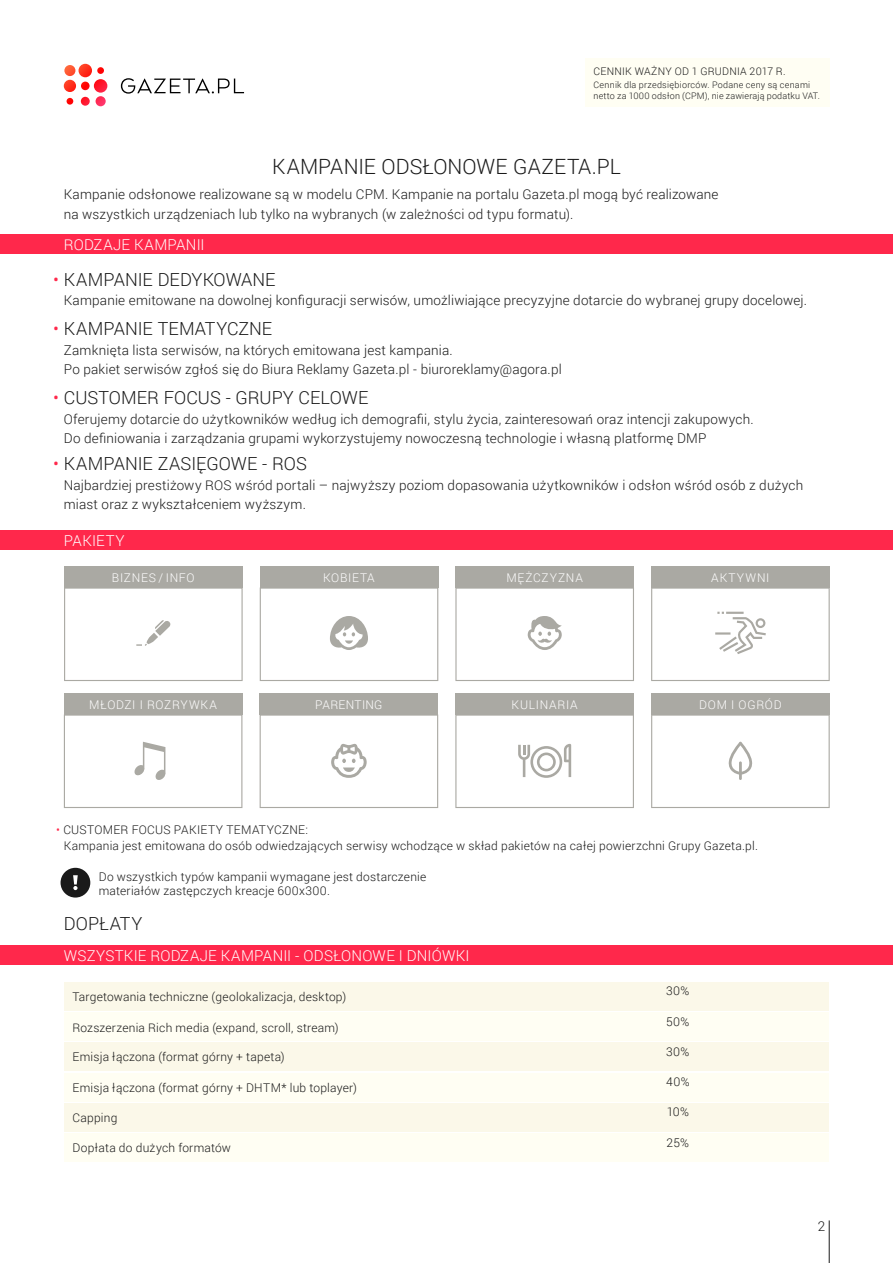
<style>
.page{position:relative;width:893px;height:1263px;background:#fff}
.page>*{position:absolute;margin:0;border:0;box-sizing:border-box;transform-origin:0 0}
.t1{font:300 21px "Roboto";letter-spacing:.005em;color:#1a1a1a}
.t2{font:300 18px "Roboto";color:#1a1a1a}
.t3{font:300 15px "Roboto";letter-spacing:.015em;color:#fff}
.t4{font:300 13.5px/19.5px "Roboto";letter-spacing:.015em;color:#1a1a1a}
.t5{font:300 12px/16.5px "Roboto";letter-spacing:.02em;color:#1a1a1a}
.t6{font:300 12px "Roboto";letter-spacing:.06em;color:#fff}
.t7{font:300 12px "Roboto";letter-spacing:.025em;color:#fff}
.t8{font:300 12px "Roboto";letter-spacing:.085em;color:#fff}
.t9{font:300 10.5px "Roboto";letter-spacing:.025em;color:#1a1a1a}
.t10{font:300 9px/10.8px "Roboto";letter-spacing:.025em;color:#1a1a1a}
.s1{color:#ff284b}
</style>
<div class="page">
<div style="left:0;top:235px;width:893px;height:19px;background:#ff284b"></div>
<svg style="left:64px;top:64px;width:42px;height:42px"></svg>
<svg style="left:121px;top:78px;width:123px;height:16px"></svg>
<div style="left:0;top:530px;width:893px;height:19px;background:#ff284b"></div>
<div style="left:61px;top:868px;width:29px;height:29px;background:#1a1a1a;border-radius:50%"></div>
<svg style="left:73px;top:875px;width:5px;height:15px"></svg>
<hr style="left:829px;top:1220px;width:1px;height:43px;background:#1a1a1a">
<div style="left:0;top:945px;width:893px;height:20px;background:#ff284b"></div>
<div style="left:64px;top:982px;width:461px;height:29px;background:#fbf8e9"></div>
<div style="left:64px;top:1012px;width:461px;height:29px;background:#fffef3"></div>
<div style="left:527px;top:982px;width:302px;height:29px;background:#fbf8e9"></div>
<div style="left:527px;top:1012px;width:302px;height:29px;background:#fffef3"></div>
<div style="left:64px;top:1042px;width:461px;height:29px;background:#fbf8e9"></div>
<div style="left:64px;top:1073px;width:461px;height:28px;background:#fffef3"></div>
<div style="left:527px;top:1042px;width:302px;height:29px;background:#fbf8e9"></div>
<div style="left:64px;top:1103px;width:461px;height:29px;background:#fbf8e9"></div>
<div style="left:527px;top:1103px;width:302px;height:29px;background:#fbf8e9"></div>
<div style="left:527px;top:1073px;width:302px;height:28px;background:#fffef3"></div>
<div style="left:64px;top:1133px;width:461px;height:29px;background:#fffef3"></div>
<div style="left:527px;top:1133px;width:302px;height:29px;background:#fffef3"></div>
<div style="left:64px;top:566px;width:179px;height:22px;background:#aaa9a3"></div>
<svg style="left:64px;top:588px;width:179px;height:93px"></svg>
<div style="left:260px;top:566px;width:178px;height:22px;background:#aaa9a3"></div>
<svg style="left:260px;top:588px;width:178px;height:93px"></svg>
<div style="left:455px;top:566px;width:179px;height:22px;background:#aaa9a3"></div>
<svg style="left:455px;top:588px;width:179px;height:93px"></svg>
<div style="left:260px;top:694px;width:178px;height:21px;background:#aaa9a3"></div>
<svg style="left:260px;top:715px;width:178px;height:93px"></svg>
<div style="left:651px;top:566px;width:179px;height:22px;background:#aaa9a3"></div>
<div style="left:64px;top:694px;width:178px;height:21px;background:#aaa9a3"></div>
<div style="left:651px;top:694px;width:179px;height:21px;background:#aaa9a3"></div>
<svg style="left:651px;top:715px;width:179px;height:93px"></svg>
<div style="left:455px;top:694px;width:179px;height:21px;background:#aaa9a3"></div>
<svg style="left:455px;top:715px;width:179px;height:93px"></svg>
<div style="left:585px;top:58px;width:244px;height:49px;background:#fffef3"></div>
<svg style="left:64px;top:715px;width:178px;height:93px"></svg>
<svg style="left:651px;top:588px;width:179px;height:93px"></svg>
<p class="t9" style="left:593px;top:64px;width:194px">CENNIK WAŻNY OD 1 GRUDNIA 2017 R.</p>
<p class="t10" style="left:593px;top:79px;width:228px">Cennik dla przedsiębiorców. Podane ceny są cenami netto za 1000 odsłon (CPM), nie zawierają podatku VAT.</p>
<h1 class="t1" style="left:272px;top:152px;width:350px">KAMPANIE ODSŁONOWE GAZETA.PL</h1>
<p class="t4" style="left:64px;top:184px;width:656px">Kampanie odsłonowe realizowane są w modelu CPM. Kampanie na portalu Gazeta.pl mogą być realizowane na wszystkich urządzeniach lub tylko na wybranych (w zależności od typu formatu).</p>
<p class="t3" style="left:64px;top:235px;width:142px">RODZAJE KAMPANII</p>
<h2 class="t2" style="left:53px;top:267px;width:224px"><span class="s1">•</span> KAMPANIE DEDYKOWANE</h2>
<p class="t4" style="left:64px;top:290px;width:745px">Kampanie emitowane na dowolnej konfiguracji serwisów, umożliwiające precyzyjne dotarcie do wybranej grupy docelowej.</p>
<h2 class="t2" style="left:53px;top:316px;width:220px"><span class="s1">•</span> KAMPANIE TEMATYCZNE</h2>
<p class="t4" style="left:64px;top:340px;width:499px">Zamknięta lista serwisów, na których emitowana jest kampania.<br>Po pakiet serwisów zgłoś się do Biura Reklamy Gazeta.pl - biuroreklamy@agora.pl</p>
<h2 class="t2" style="left:53px;top:385px;width:317px"><span class="s1">•</span> CUSTOMER FOCUS - GRUPY CELOWE</h2>
<p class="t4" style="left:64px;top:409px;width:691px">Oferujemy dotarcie do użytkowników według ich demografii, stylu życia, zainteresowań oraz intencji zakupowych.<br>Do definiowania i zarządzania grupami wykorzystujemy nowoczesną technologie i własną platformę DMP</p>
<h2 class="t2" style="left:53px;top:451px;width:255px"><span class="s1">•</span> KAMPANIE ZASIĘGOWE - ROS</h2>
<p class="t4" style="left:64px;top:475px;width:741px">Najbardziej prestiżowy ROS wśród portali – najwyższy poziom dopasowania użytkowników i odsłon wśród osób z dużych miast oraz z wykształceniem wyższym.</p>
<p class="t3" style="left:64px;top:530px;width:62px">PAKIETY</p>
<p class="t6" style="left:112px;top:569px;width:84px">BIZNES / INFO</p>
<p class="t6" style="left:323px;top:569px;width:53px">KOBIETA</p>
<p class="t6" style="left:506px;top:569px;width:78px">MĘŻCZYZNA</p>
<p class="t8" style="left:711px;top:569px;width:60px">AKTYWNI</p>
<p class="t6" style="left:89px;top:696px;width:129px">MŁODZI I ROZRYWKA</p>
<p class="t6" style="left:511px;top:696px;width:68px">KULINARIA</p>
<p class="t6" style="left:699px;top:696px;width:84px">DOM I OGRÓD</p>
<p class="t7" style="left:315px;top:696px;width:69px">PARENTING</p>
<p class="t5" style="left:64px;top:821px;width:696px;text-indent:-8px"><span class="s1">•</span> CUSTOMER FOCUS PAKIETY TEMATYCZNE:<br>Kampania jest emitowana do osób odwiedzających serwisy wchodzące w skład pakietów na całej powierzchni Grupy Gazeta.pl.</p>
<p class="t5" style="left:99px;top:870px;width:329px;line-height:13.5px">Do wszystkich typów kampanii wymagane jest dostarczenie materiałów zastępczych kreacje 600x300.</p>
<h2 class="t2" style="left:64px;top:911px;width:80px">DOPŁATY</h2>
<p class="t3" style="left:64px;top:946px;width:407px">WSZYSTKIE RODZAJE KAMPANII - ODSŁONOWE I DNIÓWKI</p>
<p class="t5" style="left:73px;top:988px;width:275px">Targetowania techniczne (geolokalizacja, desktop)</p>
<p class="t5" style="left:73px;top:1019px;width:268px">Rozszerzenia Rich media (expand, scroll, stream)</p>
<p class="t5" style="left:73px;top:1048px;width:214px">Emisja łączona (format górny + tapeta)</p>
<p class="t5" style="left:73px;top:1079px;width:286px">Emisja łączona (format górny + DHTM* lub toplayer)</p>
<p class="t5" style="left:73px;top:1109px;width:46px">Capping</p>
<p class="t5" style="left:73px;top:1139px;width:160px">Dopłata do dużych formatów</p>
<p class="t5" style="left:666px;top:982px;width:25px">30%</p>
<p class="t5" style="left:666px;top:1013px;width:25px">50%</p>
<p class="t5" style="left:666px;top:1043px;width:25px">30%</p>
<p class="t5" style="left:666px;top:1073px;width:25px">40%</p>
<p class="t5" style="left:667px;top:1103px;width:24px">10%</p>
<p class="t5" style="left:667px;top:1134px;width:24px">25%</p>
<p class="t4" style="left:818px;top:1216px;width:9px">2</p>
</div>
